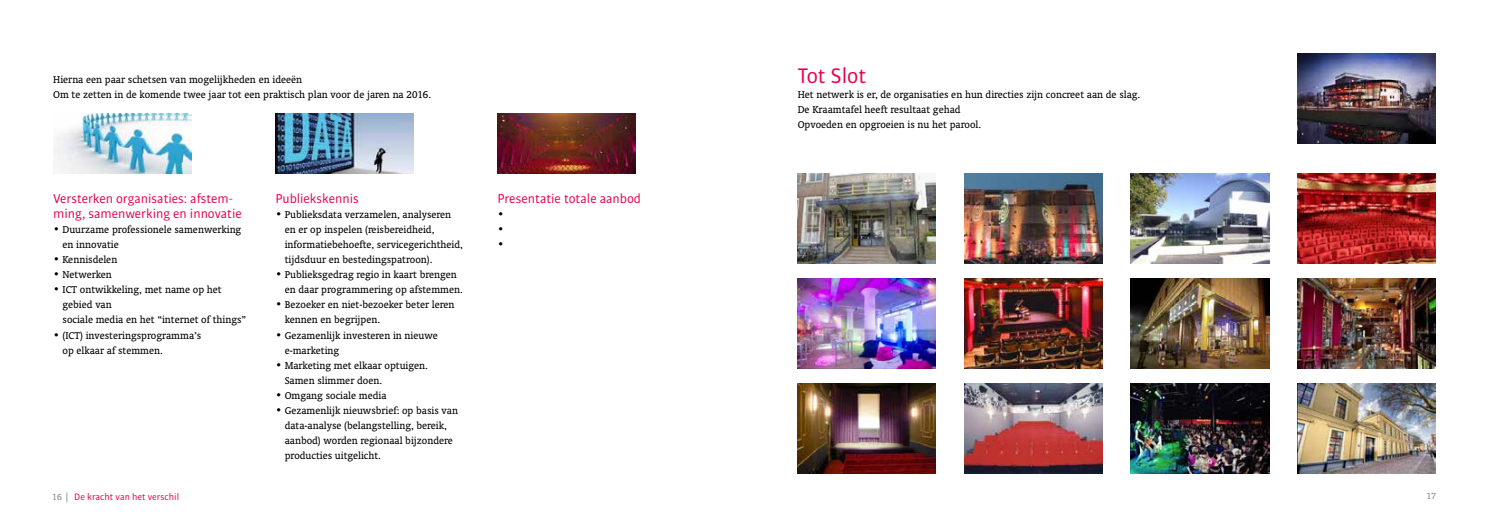
<style>
.page{position:relative;width:1489px;height:525px;background:#fff}
.page>*{position:absolute;margin:0;border:0;box-sizing:border-box;transform-origin:0 0}
.t1{font:22.5px "Bulo Rounded";color:#e5004b}
.t2{font:13.75px/15px "Bulo Rounded";color:#e5004b}
.t3{font:11.25px/15px "Oranda BT";color:#000}
.t4{font:10px "Bulo Rounded";color:#e5004b}
.t5{font:10px "Oranda BT";color:#878787}
.s1{font-family:"Oranda BT";color:#878787}
</style>
<div class="page">
<img style="left:54px;top:113px;width:137px;height:60px">
<img style="left:275px;top:113px;width:138px;height:60px">
<img style="left:497px;top:113px;width:138px;height:60px">
<img style="left:797px;top:173px;width:138px;height:90px">
<img style="left:964px;top:173px;width:138px;height:90px">
<img style="left:1130px;top:173px;width:139px;height:90px">
<img style="left:1297px;top:173px;width:138px;height:90px">
<img style="left:1297px;top:53px;width:138px;height:90px">
<img style="left:797px;top:278px;width:138px;height:90px">
<img style="left:797px;top:383px;width:138px;height:90px">
<img style="left:964px;top:278px;width:138px;height:90px">
<img style="left:964px;top:383px;width:138px;height:90px">
<img style="left:1130px;top:278px;width:139px;height:90px">
<img style="left:1130px;top:383px;width:139px;height:90px">
<img style="left:1297px;top:278px;width:138px;height:90px">
<img style="left:1297px;top:383px;width:138px;height:90px">
<p class="t3" style="left:53px;top:72px;width:379px">Hierna een paar schetsen van mogelijkheden en ideeën<br>Om te zetten in de komende twee jaar tot een praktisch plan voor de jaren na 2016.</p>
<p class="t2" style="left:53px;top:191px;width:190px">Versterken organisaties: afstem&shy;ming, samenwerking en innovatie</p>
<p class="t3" style="left:63px;top:222px;width:180px;text-indent:-9px">• Duurzame professionele samenwerking en innovatie</p>
<p class="t3" style="left:53px;top:252px;width:66px">• Kennisdelen</p>
<p class="t3" style="left:53px;top:267px;width:60px">• Netwerken</p>
<p class="t3" style="left:63px;top:282px;width:185px;text-indent:-9px">• ICT ontwikkeling, met name op het gebied van<br>sociale media en het “internet of things”</p>
<p class="t3" style="left:63px;top:327px;width:140px;text-indent:-9px">• (ICT) investeringsprogramma’s op elkaar af stemmen.</p>
<p class="t2" style="left:275px;top:191px;width:85px">Publiekskennis</p>
<p class="t3" style="left:285px;top:207px;width:180px;text-indent:-9px">• Publieksdata verzamelen, analyseren en er op inspelen (reisbereidheid, informatiebehoefte, servicegerichtheid, tijdsduur en bestedingspatroon).</p>
<p class="t3" style="left:285px;top:267px;width:179px;text-indent:-9px">• Publieksgedrag regio in kaart brengen en daar programmering op afstemmen.</p>
<p class="t3" style="left:285px;top:297px;width:171px;text-indent:-9px">• Bezoeker en niet-bezoeker beter leren kennen en begrijpen.</p>
<p class="t3" style="left:285px;top:327px;width:155px;text-indent:-9px">• Gezamenlijk investeren in nieuwe e-marketing</p>
<p class="t3" style="left:285px;top:357px;width:144px;text-indent:-9px">• Marketing met elkaar optuigen.<br>Samen slimmer doen.</p>
<p class="t3" style="left:275px;top:387px;width:113px">• Omgang sociale media</p>
<p class="t3" style="left:285px;top:402px;width:175px;text-indent:-9px">• Gezamenlijk nieuwsbrief: op basis van data-analyse (belangstelling, bereik, aanbod) worden regionaal bijzondere producties uitgelicht.</p>
<p class="t2" style="left:497px;top:191px;width:145px">Presentatie totale aanbod</p>
<p class="t3" style="left:497px;top:207px;width:8px;text-align:justify">• • •</p>
<h1 class="t1" style="left:797px;top:62px;width:70px">Tot Slot</h1>
<p class="t3" style="left:797px;top:87px;width:344px">Het netwerk is er, de organisaties en hun directies zijn concreet aan de slag.<br>De Kraamtafel heeft resultaat gehad<br>Opvoeden en opgroeien is nu het parool.</p>
<p class="t4" style="left:52px;top:490px;width:128px"><span class="s1">16 |</span> De kracht van het verschil</p>
<p class="t5" style="left:1426px;top:490px;width:11px">17</p>
</div>
